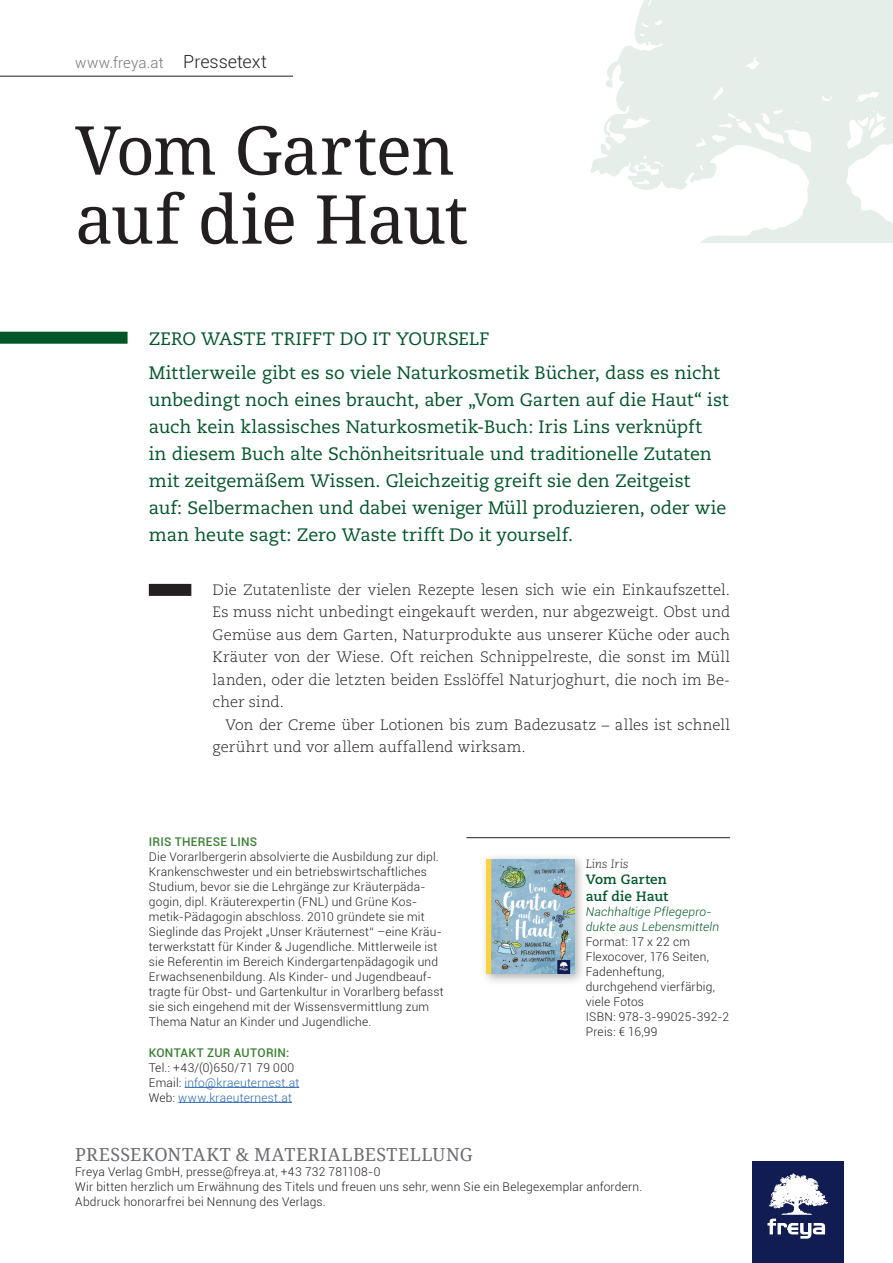
<style>
.page{position:relative;width:893px;height:1263px;background:#fff}
.page>*{position:absolute;margin:0;border:0;box-sizing:border-box;transform-origin:0 0}
.t1{font:67.5px/69px "Noto Serif";letter-spacing:-.02em;color:#231f20}
.t2{font:18px/27px "Caecilia";color:#005529}
.t3{font:18px "Noto Serif";letter-spacing:.025em;color:#6c6d70}
.t4{font:300 15px/22.5px "Caecilia";letter-spacing:.005em;color:#231f20;text-align:justify}
.t5{font:300 15px "Roboto";letter-spacing:.01em;color:#76787b}
.t6{font:700 13.5px/16.5px "Caecilia";letter-spacing:.005em;color:#005529}
.t7{font:300 12px/15px "Roboto";letter-spacing:.02em;color:#231f20}
.t8{font:300 12px/15px "Roboto";letter-spacing:.02em;color:#2b67b2}
.t9{font:italic 300 12px/15px "Roboto";letter-spacing:.02em;color:#005529}
.t10{font:500 12px "Roboto";letter-spacing:.025em;color:#3a8033}
.t11{font:italic 300 12px "Caecilia";letter-spacing:.005em;color:#231f20}
.s1{font-size:18px;color:#231f20}
.s2{color:#231f20}
</style>
<div class="page">
<hr style="left:0;top:76px;width:293px;height:1px;background:#231f20">
<div style="left:752px;top:1161px;width:91px;height:102px;background:#101c52"></div>
<svg style="left:767px;top:1173px;width:61px;height:65px"></svg>
<svg style="left:590px;top:0;width:303px;height:243px;fill:#e6eeea"></svg>
<div style="left:0;top:332px;width:128px;height:12px;background:#005529"></div>
<div style="left:149px;top:584px;width:42px;height:12px;background:#231f20"></div>
<hr style="left:185px;top:1087px;width:114px;height:1px;background:#2b67b2">
<hr style="left:178px;top:1102px;width:114px;height:1px;background:#2b67b2">
<hr style="left:466px;top:837px;width:264px;height:1px;background:#231f20">
<div style="left:481px;top:853px;width:105px;height:133px;background:#231f20;opacity:.35"></div>
<img style="left:487px;top:859px;width:87px;height:115px">
<p class="t5" style="left:75px;top:52px;width:193px">www.freya.at <span class="s1">Pressetext</span></p>
<h1 class="t1" style="left:75px;top:113px;width:394px">Vom Garten auf die Haut</h1>
<h2 class="t2" style="left:149px;top:322px;width:573px;line-height:34.5px">ZERO WASTE TRIFFT DO IT YOURSELF<br>Mittlerweile gibt es so viele Naturkosmetik Bücher, dass es nicht</h2>
<p class="t2" style="left:149px;top:387px;width:582px">unbedingt noch eines braucht, aber „Vom Garten auf die Haut“ ist auch kein klassisches Naturkosmetik-Buch: Iris Lins verknüpft<br>in diesem Buch alte Schönheitsrituale und traditionelle Zutaten mit zeitgemäßem Wissen. Gleichzeitig greift sie den Zeitgeist<br>auf: Selbermachen und dabei weniger Müll produzieren, oder wie man heute sagt: Zero Waste trifft Do it yourself.</p>
<p class="t4" style="left:213px;top:579px;width:519px">Die Zutatenliste der vielen Rezepte lesen sich wie ein Einkaufszettel.<br>Es muss nicht unbedingt eingekauft werden, nur abgezweigt. Obst und Gemüse aus dem Garten, Naturprodukte aus unserer Küche oder auch Kräuter von der Wiese. Oft reichen Schnippelreste, die sonst im Müll landen, oder die letzten beiden Esslöffel Naturjoghurt, die noch im Be&shy;cher sind.</p>
<p class="t4" style="left:213px;top:714px;width:519px;text-indent:13px">Von der Creme über Lotionen bis zum Badezusatz – alles ist schnell gerührt und vor allem auffallend wirksam.</p>
<p class="t10" style="left:149px;top:834px;width:110px">IRIS THERESE LINS</p>
<p class="t7" style="left:149px;top:849px;width:296px">Die Vorarlbergerin absolvierte die Ausbildung zur dipl.<br>Krankenschwester und ein betriebswirtschaftliches Studium, bevor sie die Lehrgänge zur Kräuterpäda&shy;gogin, dipl. Kräuterexpertin (FNL) und Grüne Kos&shy;metik-Pädagogin abschloss. 2010 gründete sie mit Sieglinde das Projekt „Unser Kräuternest“ –eine Kräu&shy;terwerkstatt für Kinder &amp; Jugendliche. Mittlerweile ist sie Referentin im Bereich Kindergartenpädagogik und Erwachsenenbildung. Als Kinder- und Jugendbeauf&shy;tragte für Obst- und Gartenkultur in Vorarlberg befasst sie sich eingehend mit der Wissensvermittlung zum Thema Natur an Kinder und Jugendliche.</p>
<p class="t10" style="left:149px;top:1044px;width:142px">KONTAKT ZUR AUTORIN:</p>
<p class="t8" style="left:149px;top:1059px;width:152px"><span class="s2">Tel.: +43/(0)650/71 79 000<br>Email:</span> info@kraeuternest.at<br><span class="s2">Web:</span> www.kraeuternest.at</p>
<p class="t11" style="left:586px;top:857px;width:44px">Lins Iris</p>
<p class="t6" style="left:586px;top:872px;width:84px">Vom Garten auf die Haut</p>
<p class="t9" style="left:586px;top:904px;width:135px">Nachhaltige Pflegepro&shy;dukte aus Lebensmitteln</p>
<p class="t7" style="left:586px;top:934px;width:145px">Format: 17 x 22 cm<br>Flexocover, 176 Seiten,<br>Fadenheftung, durchgehend vierfärbig, viele Fotos<br>ISBN: 978-3-99025-392-2<br>Preis: € 16,99</p>
<h2 class="t3" style="left:75px;top:1142px;width:399px">PRESSEKONTAKT &amp; MATERIALBESTELLUNG</h2>
<p class="t7" style="left:75px;top:1164px;width:569px">Freya Verlag GmbH, presse@freya.at, +43 732 781108-0<br>Wir bitten herzlich um Erwähnung des Titels und freuen uns sehr, wenn Sie ein Belegexemplar anfordern.<br>Abdruck honorarfrei bei Nennung des Verlags.</p>
</div>
